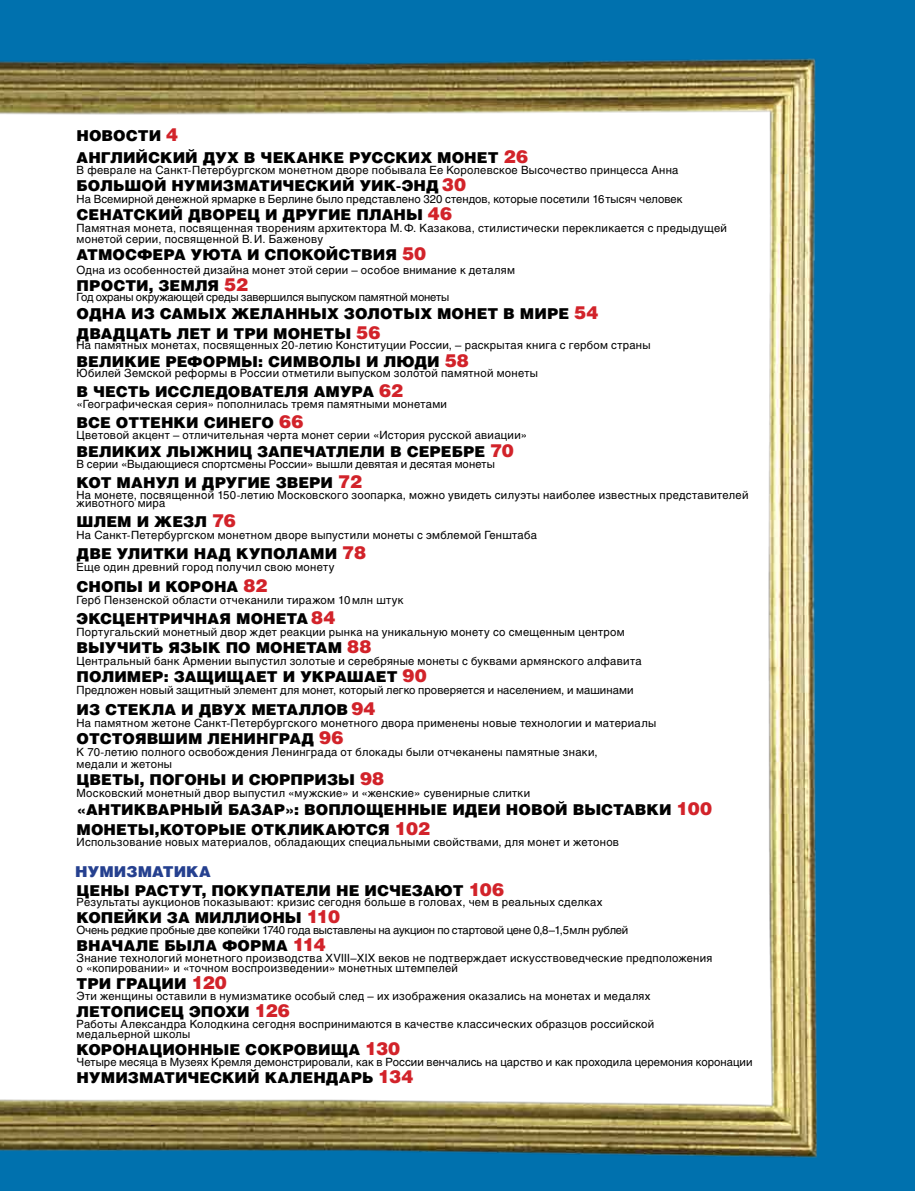
<style>
.page{position:relative;width:915px;height:1191px;background:#fff}
.page>*{position:absolute;margin:0;border:0;box-sizing:border-box;transform-origin:0 0}
.t1{font:900 18px "Helios";color:#d2232a}
.t2{font:900 15px/21.6px "Helios";letter-spacing:.005em;color:#000}
.t3{font:900 15px "Helios";letter-spacing:.005em;color:#25408f}
.t4{font:11.25px/10.5px "Helios";letter-spacing:.025em;color:#000}
.t5{font:11.25px "Helios";letter-spacing:.005em;color:#000}
.t6{font:11.25px "Helios";letter-spacing:-.015em;color:#000}
.s1{font-size:18px;color:#d2232a}
</style>
<div class="page">
<div style="left:797px;top:0;width:117px;height:1191px;background:#0071ae"></div>
<div style="left:0;top:0;width:914px;height:72px;background:#0071ae"></div>
<div style="left:0;top:1118px;width:914px;height:73px;background:#0071ae"></div>
<img style="left:0;top:58px;width:817px;height:1100px">
<div style="left:0;top:152px;width:87px;height:17px;background:#fff"></div>
<div style="left:0;top:180px;width:89px;height:17px;background:#fff"></div>
<div style="left:0;top:207px;width:93px;height:18px;background:#fff"></div>
<div style="left:0;top:249px;width:96px;height:17px;background:#fff"></div>
<div style="left:0;top:280px;width:109px;height:17px;background:#fff"></div>
<div style="left:0;top:326px;width:114px;height:18px;background:#fff"></div>
<div style="left:0;top:355px;width:114px;height:17px;background:#fff"></div>
<div style="left:0;top:386px;width:113px;height:17px;background:#fff"></div>
<div style="left:0;top:415px;width:118px;height:17px;background:#fff"></div>
<div style="left:0;top:445px;width:88px;height:17px;background:#fff"></div>
<div style="left:0;top:475px;width:121px;height:17px;background:#fff"></div>
<div style="left:0;top:515px;width:87px;height:17px;background:#fff"></div>
<div style="left:0;top:547px;width:88px;height:17px;background:#fff"></div>
<div style="left:0;top:611px;width:88px;height:17px;background:#fff"></div>
<div style="left:0;top:640px;width:88px;height:17px;background:#fff"></div>
<div style="left:0;top:670px;width:88px;height:17px;background:#fff"></div>
<div style="left:0;top:701px;width:88px;height:17px;background:#fff"></div>
<div style="left:0;top:732px;width:88px;height:17px;background:#fff"></div>
<div style="left:0;top:773px;width:88px;height:17px;background:#fff"></div>
<div style="left:0;top:802px;width:88px;height:17px;background:#fff"></div>
<div style="left:0;top:579px;width:123px;height:17px;background:#fff"></div>
<div style="left:0;top:882px;width:128px;height:17px;background:#fff"></div>
<div style="left:0;top:912px;width:128px;height:17px;background:#fff"></div>
<div style="left:0;top:938px;width:128px;height:17px;background:#fff"></div>
<div style="left:0;top:977px;width:128px;height:17px;background:#fff"></div>
<div style="left:0;top:1004px;width:128px;height:17px;background:#fff"></div>
<div style="left:0;top:1043px;width:128px;height:17px;background:#fff"></div>
<div style="left:0;top:824px;width:88px;height:17px;background:#fff"></div>
<h2 class="t2" style="left:77px;top:124px;width:453px">Новости <span class="s1">4<br></span>Английский дух в чеканке русских монет <span class="s1">26</span></h2>
<p class="t4" style="left:77px;top:164px;width:603px">В феврале на Санкт-Петербургском монетном дворе побывала Ее Королевское Высочество принцесса Анна</p>
<h2 class="t2" style="left:77px;top:174px;width:391px">Большой нумизматический уик-энд <span class="s1">30</span></h2>
<p class="t5" style="left:77px;top:192px;width:607px">На Всемирной денежной ярмарке в Берлине было представлено 320 стендов, которые посетили 16тысяч человек</p>
<h2 class="t2" style="left:77px;top:203px;width:377px">Сенатский дворец и другие планы <span class="s1">46</span></h2>
<p class="t4" style="left:77px;top:222px;width:651px;line-height:11.2px">Памятная монета, посвященная творениям архитектора М.Ф. Казакова, стилистически перекликается с предыдущей монетой серии, посвященной В.И. Баженову</p>
<h2 class="t2" style="left:77px;top:243px;width:351px">Атмосфера уюта и спокойствия <span class="s1">50</span></h2>
<p class="t4" style="left:77px;top:264px;width:439px">Одна из особенностей дизайна монет этой серии – особое внимание к деталям</p>
<h2 class="t2" style="left:77px;top:274px;width:173px">Прости, Земля <span class="s1">52</span></h2>
<p class="t6" style="left:77px;top:291px;width:374px">Год охраны окружающей среды завершился выпуском памятной монеты</p>
<h2 class="t2" style="left:77px;top:302px;width:14px">ОДНА</h2>
<h2 class="t2" style="left:131px;top:302px;width:43px">ИЗ САМЫХ</h2>
<h2 class="t2" style="left:231px;top:302px;width:32px">ЖЕЛАННЫХ</h2>
<h2 class="t2" style="left:344px;top:302px;width:14px">ЗОЛОТЫХ</h2>
<h2 class="t2" style="left:437px;top:302px;width:13px">МОНЕТ</h2>
<h2 class="t2" style="left:503px;top:302px;width:30px">В МИРЕ</h2>
<h1 class="t1" style="left:574px;top:301px;width:26px">54</h1>
<h2 class="t2" style="left:77px;top:322px;width:305px">Двадцать лет и три монеты <span class="s1">56</span></h2>
<p class="t4" style="left:77px;top:340px;width:575px">На памятных монетах, посвященных 20‑летию Конституции России, – раскрытая книга с гербом страны</p>
<h2 class="t2" style="left:77px;top:350px;width:394px">Великие реформы: символы и люди <span class="s1">58</span></h2>
<p class="t4" style="left:77px;top:368px;width:463px">Юбилей Земской реформы в России отметили выпуском золотой памятной монеты</p>
<h2 class="t2" style="left:77px;top:380px;width:327px">В честь исследователя Амура <span class="s1">62</span></h2>
<p class="t4" style="left:77px;top:398px;width:372px">«Географическая серия» пополнилась тремя памятными монетами</p>
<h2 class="t2" style="left:77px;top:411px;width:228px">Все оттенки синего <span class="s1">66</span></h2>
<p class="t4" style="left:77px;top:429px;width:452px">Цветовой акцент – отличительная черта монет серии «История русской авиации»</p>
<h2 class="t2" style="left:77px;top:440px;width:438px">Великих лыжниц запечатлели в серебре <span class="s1">70</span></h2>
<p class="t5" style="left:77px;top:457px;width:419px">В серии «Выдающиеся спортсмены России» вышли девятая и десятая монеты</p>
<h2 class="t2" style="left:77px;top:471px;width:286px">Кот манул и другие звери <span class="s1">72</span></h2>
<p class="t4" style="left:77px;top:490px;width:673px;line-height:8.2px">На монете, посвященной 150-летию Московского зоопарка, можно увидеть силуэты наиболее известных представителей животного мира</p>
<h2 class="t2" style="left:77px;top:510px;width:161px">Шлем и жезл <span class="s1">76</span></h2>
<p class="t4" style="left:77px;top:530px;width:462px">На Санкт-Петербургском монетном дворе выпустили монеты с эмблемой Генштаба</p>
<h2 class="t2" style="left:77px;top:542px;width:291px">Две улитки над куполами <span class="s1">78</span></h2>
<p class="t4" style="left:77px;top:562px;width:259px">Еще один древний город получил свою монету</p>
<h2 class="t2" style="left:77px;top:575px;width:192px">Снопы и корона <span class="s1">82</span></h2>
<p class="t4" style="left:77px;top:594px;width:328px">Герб Пензенской области отчеканили тиражом 10млн штук</p>
<h2 class="t2" style="left:77px;top:607px;width:260px">Эксцентричная монета <span class="s1">84</span></h2>
<p class="t4" style="left:77px;top:626px;width:549px">Португальский монетный двор ждет реакции рынка на уникальную монету со смещенным центром</p>
<h2 class="t2" style="left:77px;top:636px;width:296px">Выучить язык по монетам <span class="s1">88</span></h2>
<p class="t4" style="left:77px;top:656px;width:566px">Центральный банк Армении выпустил золотые и серебряные монеты с буквами армянского алфавита</p>
<h2 class="t2" style="left:77px;top:665px;width:351px">Полимер: защищает и украшает <span class="s1">90</span></h2>
<p class="t5" style="left:77px;top:684px;width:558px">Предложен новый защитный элемент для монет, который легко проверяется и населением, и машинами</p>
<h2 class="t2" style="left:77px;top:698px;width:300px">Из стекла и двух металлов <span class="s1">94</span></h2>
<p class="t4" style="left:77px;top:717px;width:581px">На памятном жетоне Санкт-Петербургского монетного двора применены новые технологии и материалы</p>
<h2 class="t2" style="left:77px;top:727px;width:268px">Отстоявшим Ленинград <span class="s1">96</span></h2>
<p class="t4" style="left:77px;top:746px;width:522px;line-height:12px">К 70-летию полного освобождения Ленинграда от блокады были отчеканены памятные знаки, медали и жетоны</p>
<h2 class="t2" style="left:77px;top:768px;width:309px">Цветы, погоны и сюрпризы <span class="s1">98</span></h2>
<p class="t4" style="left:77px;top:788px;width:455px">Московский монетный двор выпустил «мужские» и «женские» сувенирные слитки</p>
<h2 class="t2" style="left:77px;top:798px;width:636px;line-height:20.2px">«Антикварный базар»: воплощенные идеи новой выставки <span class="s1">100<br></span>Монеты,которые откликаются <span class="s1">102</span></h2>
<p class="t4" style="left:77px;top:836px;width:544px">Использование новых материалов, обладающих специальными свойствами, для монет и жетонов</p>
<h2 class="t2" style="left:77px;top:878px;width:429px">Цены растут, покупатели не исчезают <span class="s1">106</span></h2>
<p class="t4" style="left:77px;top:896px;width:527px">Результаты аукционов показывают: кризис сегодня больше в головах, чем в реальных сделках</p>
<h2 class="t2" style="left:77px;top:906px;width:265px">Копейки за миллионы <span class="s1">110</span></h2>
<p class="t6" style="left:77px;top:923px;width:553px">Очень редкие пробные две копейки 1740 года выставлены на аукцион по стартовой цене 0,8–1,5млн рублей</p>
<h2 class="t2" style="left:77px;top:934px;width:250px">Вначале была форма <span class="s1">114</span></h2>
<p class="t4" style="left:77px;top:952px;width:637px">Знание технологий монетного производства XVIII–XIX веков не подтверждает искусствоведческие предположения о «копировании» и «точном воспроизведении» монетных штемпелей</p>
<h2 class="t2" style="left:77px;top:972px;width:152px">Три грации <span class="s1">120</span></h2>
<p class="t4" style="left:77px;top:990px;width:575px">Эти женщины оставили в нумизматике особый след – их изображения оказались на монетах и медалях</p>
<h2 class="t2" style="left:77px;top:1000px;width:215px">Летописец эпохи <span class="s1">126</span></h2>
<p class="t4" style="left:77px;top:1018px;width:579px">Работы Александра Колодкина сегодня воспринимаются в качестве классических образцов российской медальерной школы</p>
<h2 class="t2" style="left:77px;top:1038px;width:325px">Коронационные сокровища <span class="s1">130</span></h2>
<p class="t5" style="left:77px;top:1055px;width:677px">Четыре месяца в Музеях Кремля демонстрировали, как в России венчались на царство и как проходила церемония коронации</p>
<h2 class="t2" style="left:77px;top:1066px;width:338px">Нумизматический календарь <span class="s1">134</span></h2>
<h2 class="t3" style="left:75px;top:862px;width:137px">Нумизматика</h2>
</div>
